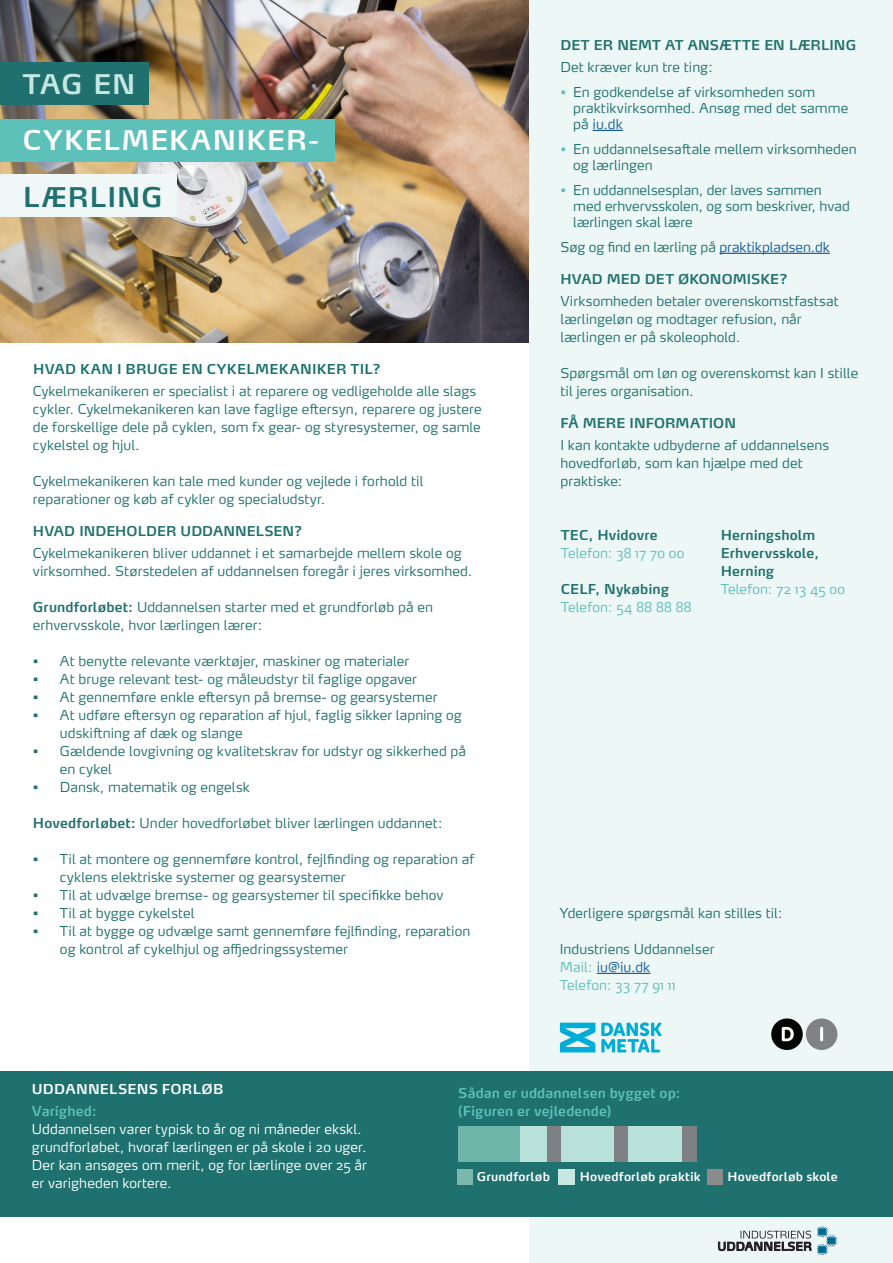
<style>
.page{position:relative;width:893px;height:1263px;background:#fff}
.page>*{position:absolute;margin:0;border:0;box-sizing:border-box;transform-origin:0 0}
.OVERSKRIFT{font:600 27px "Max";letter-spacing:.05em;color:#fff}
.OVERSKRIFT-2{font:600 27px "Max";letter-spacing:.04em;color:#1f706e}
.OVERSKRIFT-3{font:600 27px "Max";color:#c7e7e1}
.BRØDTEKST{font:300 13.5px/18px "Max OT";letter-spacing:.005em;color:#1e716e}
.Under_Mellemrubrik{font:300 13.5px/18px "Max OT";letter-spacing:.005em;color:#fff}
.MELLEMRUBRIK{font:600 13.5px "Max";letter-spacing:.005em;color:#1f706e}
.BRØDTEKST-2{font:300 13.5px "Max OT";letter-spacing:.01em;color:#5ebfbb}
.BRØDTEKST-3{font:600 13.5px/18px "Max OT";letter-spacing:.005em;color:#1e716e}
.Under_Mellemrubrik-2{font:600 13.5px "Max OT";letter-spacing:.005em;color:#5ebfbb}
.MELLEMRUBRIK-2{font:600 13.5px "Max OT";letter-spacing:.02em;color:#17716d}
.MELLEMRUBRIK-3{font:600 13.5px "Max OT";letter-spacing:.015em;color:#fff}
.t1{font:600 12px "Max OT";letter-spacing:.015em;color:#fff}
.s1{font-weight:600;color:#1f706e}
.s2{color:#5ebfbb}
.s3{color:#175d9e}
.s4{font-weight:600;color:#5ebfbb}
</style>
<div class="page">
<div style="left:529px;top:0;width:364px;height:1263px;background:#edf7f5"></div>
<div style="left:0;top:1071px;width:893px;height:146px;background:#1e716e"></div>
<img style="left:0;top:0;width:529px;height:342px">
<hr style="left:593px;top:130px;width:30px;height:1px;background:#175d9e">
<hr style="left:719px;top:253px;width:111px;height:1px;background:#175d9e">
<div style="left:0;top:63px;width:149px;height:42px;background:#1f706e"></div>
<div style="left:0;top:175px;width:176px;height:42px;background:#eff8f6"></div>
<svg style="left:718px;top:1230px;width:93px;height:22px"></svg>
<svg style="left:817px;top:1226px;width:21px;height:29px"></svg>
<div style="left:0;top:119px;width:334px;height:43px;background:#5dc1ba"></div>
<div style="left:558px;top:1169px;width:17px;height:15px;background:#c7e7e1"></div>
<div style="left:707px;top:1169px;width:16px;height:16px;background:#8b8b8b"></div>
<div style="left:457px;top:1170px;width:16px;height:15px;background:#7bb8ab"></div>
<hr style="left:597px;top:973px;width:53px;height:1px;background:#175d9e">
<div style="left:519px;top:1126px;width:28px;height:35px;background:#b8e1da"></div>
<div style="left:547px;top:1126px;width:14px;height:35px;background:#7d8183"></div>
<div style="left:561px;top:1126px;width:54px;height:35px;background:#b8e1da"></div>
<div style="left:615px;top:1126px;width:14px;height:35px;background:#7d8183"></div>
<div style="left:458px;top:1126px;width:61px;height:35px;background:#6eb6a9"></div>
<div style="left:629px;top:1126px;width:53px;height:35px;background:#b8e1da"></div>
<div style="left:682px;top:1126px;width:14px;height:35px;background:#7d8183"></div>
<div style="left:771px;top:1018px;width:32px;height:32px;background:#040503;border-radius:50%"></div>
<div style="left:806px;top:1018px;width:31px;height:32px;background:#808285;border-radius:50%"></div>
<hr style="left:820px;top:1027px;width:3px;height:14px;background:#fff;border-radius:2px">
<svg style="left:782px;top:1027px;width:12px;height:14px"></svg>
<svg style="left:601px;top:1022px;width:61px;height:30px"></svg>
<svg style="left:560px;top:1023px;width:35px;height:29px"></svg>
<p class="OVERSKRIFT-3" style="left:23px;top:68px;width:114px">TAG EN</p>
<p class="OVERSKRIFT" style="left:23px;top:123px;width:298px">CYKELMEKANIKER-</p>
<p class="OVERSKRIFT-2" style="left:23px;top:180px;width:141px">LÆRLING</p>
<p class="MELLEMRUBRIK-2" style="left:33px;top:360px;width:349px">HVAD KAN I BRUGE EN CYKELMEKANIKER TIL?</p>
<p class="BRØDTEKST" style="left:33px;top:382px;width:450px">Cykelmekanikeren er specialist i at reparere og vedligeholde alle slags cykler. Cykelmekanikeren kan lave faglige eftersyn, reparere og justere de forskellige dele på cyklen, som fx gear- og styresystemer, og samle cykelstel og hjul.</p>
<p class="BRØDTEKST" style="left:33px;top:472px;width:392px">Cykelmekanikeren kan tale med kunder og vejlede i forhold til reparationer og køb af cykler og specialudstyr.</p>
<p class="MELLEMRUBRIK" style="left:33px;top:522px;width:271px">HVAD INDEHOLDER UDDANNELSEN?</p>
<p class="BRØDTEKST" style="left:33px;top:544px;width:441px">Cykelmekanikeren bliver uddannet i et samarbejde mellem skole og virksomhed. Størstedelen af uddannelsen foregår i jeres virksomhed.</p>
<p class="BRØDTEKST" style="left:33px;top:598px;width:402px"><span class="s1">Grundforløbet:</span> Uddannelsen starter med et grundforløb på en erhvervsskole, hvor lærlingen lærer:</p>
<p class="BRØDTEKST" style="left:33px;top:652px;width:378px">• At benytte relevante værktøjer, maskiner og materialer</p>
<p class="BRØDTEKST" style="left:33px;top:670px;width:385px">• At bruge relevant test- og måleudstyr til faglige opgaver</p>
<p class="BRØDTEKST" style="left:33px;top:688px;width:406px">• At gennemføre enkle eftersyn på bremse- og gearsystemer</p>
<p class="BRØDTEKST" style="left:60px;top:706px;width:403px;text-indent:-27px">• At udføre eftersyn og reparation af hjul, faglig sikker lapning og udskiftning af dæk og slange</p>
<p class="BRØDTEKST" style="left:60px;top:742px;width:408px;text-indent:-27px">• Gældende lovgivning og kvalitetskrav for udstyr og sikkerhed på en cykel</p>
<p class="BRØDTEKST" style="left:33px;top:778px;width:218px">• Dansk, matematik og engelsk</p>
<p class="BRØDTEKST" style="left:33px;top:814px;width:411px"><span class="s1">Hovedforløbet:</span> Under hovedforløbet bliver lærlingen uddannet:</p>
<p class="BRØDTEKST" style="left:60px;top:850px;width:416px;text-indent:-27px">• Til at montere og gennemføre kontrol, fejlfinding og reparation af cyklens elektriske systemer og gearsystemer</p>
<p class="BRØDTEKST" style="left:33px;top:886px;width:412px">• Til at udvælge bremse- og gearsystemer til specifikke behov</p>
<p class="BRØDTEKST" style="left:33px;top:904px;width:163px">• Til at bygge cykelstel</p>
<p class="BRØDTEKST" style="left:60px;top:922px;width:412px;text-indent:-27px">• Til at bygge og udvælge samt gennemføre fejlfinding, reparation og kontrol af cykelhjul og affjedringssystemer</p>
<p class="MELLEMRUBRIK" style="left:560px;top:36px;width:297px">DET ER NEMT AT ANSÆTTE EN LÆRLING</p>
<p class="BRØDTEKST" style="left:560px;top:58px;width:154px">Det kræver kun tre ting:</p>
<p class="BRØDTEKST" style="left:573px;top:84px;width:277px;line-height:16.2px;text-indent:-13px"><span class="s2">•</span> En godkendelse af virksomheden som praktikvirksomhed. Ansøg med det samme på <span class="s3">iu.dk</span></p>
<p class="BRØDTEKST" style="left:573px;top:141px;width:285px;line-height:16.2px;text-indent:-13px"><span class="s2">•</span> En uddannelsesaftale mellem virksomheden og lærlingen</p>
<p class="BRØDTEKST" style="left:573px;top:182px;width:278px;line-height:16.2px;text-indent:-13px"><span class="s2">•</span> En uddannelsesplan, der laves sammen med erhvervsskolen, og som beskriver, hvad lærlingen skal lære</p>
<p class="BRØDTEKST" style="left:560px;top:238px;width:271px">Søg og find en lærling på <span class="s3">praktikpladsen.dk</span></p>
<p class="MELLEMRUBRIK" style="left:560px;top:270px;width:229px">HVAD MED DET ØKONOMISKE?</p>
<p class="BRØDTEKST" style="left:560px;top:292px;width:280px">Virksomheden betaler overenskomstfastsat lærlingeløn og modtager refusion, når lærlingen er på skoleophold.</p>
<p class="BRØDTEKST" style="left:560px;top:364px;width:299px">Spørgsmål om løn og overenskomst kan I stille til jeres organisation.</p>
<p class="MELLEMRUBRIK" style="left:560px;top:414px;width:177px">FÅ MERE INFORMATION</p>
<p class="BRØDTEKST" style="left:560px;top:436px;width:270px">I kan kontakte udbyderne af uddannelsens hovedforløb, som kan hjælpe med det praktiske:</p>
<p class="BRØDTEKST-3" style="left:561px;top:526px;width:99px">TEC, Hvidovre</p>
<p class="BRØDTEKST-2" style="left:561px;top:545px;width:125px">Telefon: 38 17 70 00</p>
<p class="BRØDTEKST-3" style="left:561px;top:580px;width:110px">CELF, Nykøbing</p>
<p class="BRØDTEKST-2" style="left:561px;top:599px;width:132px">Telefon: 54 88 88 88</p>
<p class="BRØDTEKST-3" style="left:721px;top:526px;width:100px">Herningsholm<br>Erhvervsskole,<br>Herning</p>
<p class="BRØDTEKST-2" style="left:721px;top:581px;width:126px">Telefon: 72 13 45 00</p>
<p class="BRØDTEKST" style="left:560px;top:904px;width:225px">Yderligere spørgsmål kan stilles til:</p>
<p class="BRØDTEKST" style="left:560px;top:940px;width:156px">Industriens Uddannelser<br><span class="s2">Mail:</span> <span class="s3">iu@iu.dk</span></p>
<p class="BRØDTEKST-2" style="left:560px;top:977px;width:118px">Telefon: 33 77 91 11</p>
<p class="MELLEMRUBRIK-3" style="left:32px;top:1080px;width:193px">UDDANNELSENS FORLØB</p>
<p class="Under_Mellemrubrik" style="left:32px;top:1102px;width:337px"><span class="s4">Varighed:<br></span>Uddannelsen varer typisk to år og ni måneder ekskl. grundforløbet, hvoraf lærlingen er på skole i 20 uger.<br>Der kan ansøges om merit, og for lærlinge over 25 år er varigheden kortere.</p>
<p class="Under_Mellemrubrik-2" style="left:458px;top:1085px;width:224px">Sådan er uddannelsen bygget op:</p>
<p class="Under_Mellemrubrik-2" style="left:458px;top:1103px;width:155px">(Figuren er vejledende)</p>
<p class="t1" style="left:477px;top:1169px;width:75px">Grundforløb</p>
<p class="t1" style="left:580px;top:1169px;width:122px">Hovedforløb praktik</p>
<p class="t1" style="left:727px;top:1169px;width:112px">Hovedforløb skole</p>
</div>
